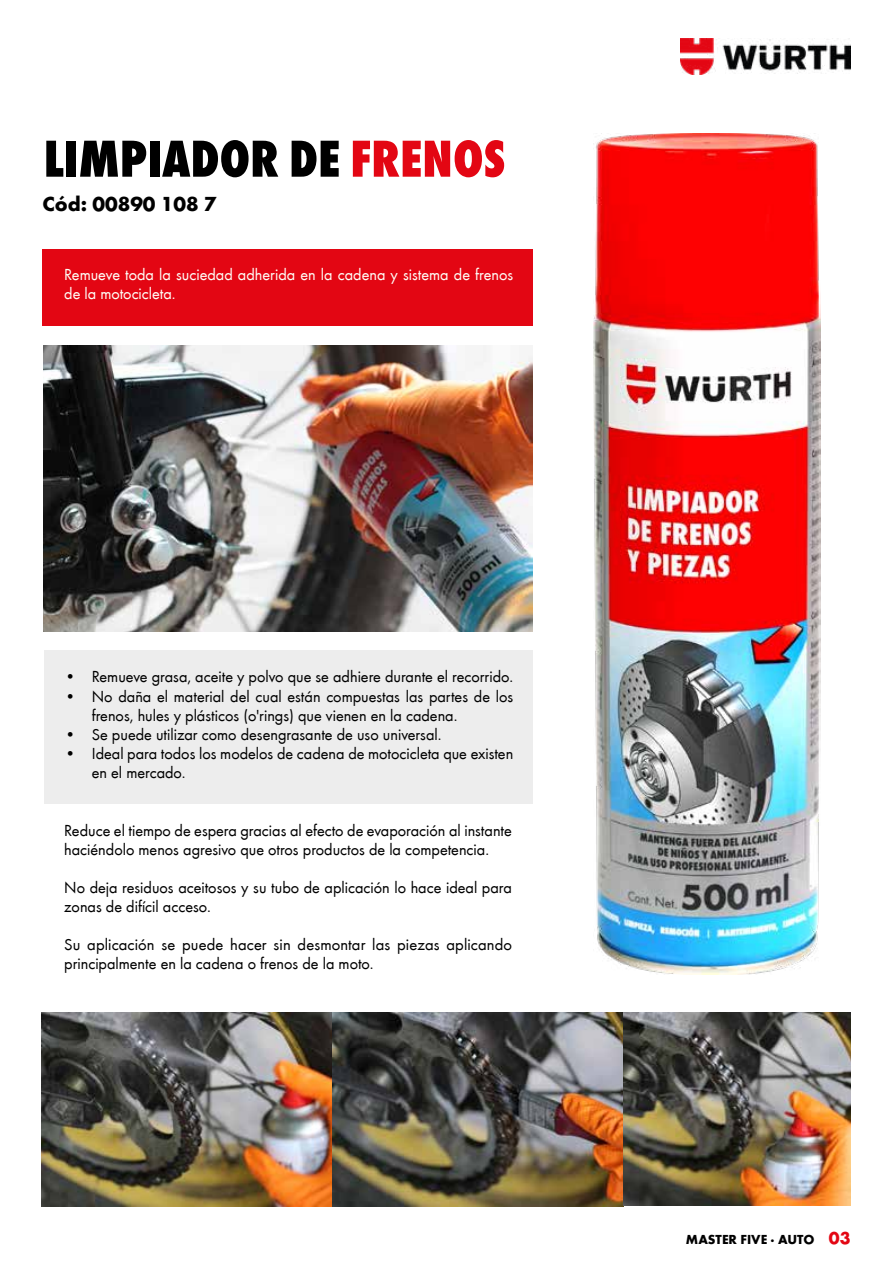
<style>
.page{position:relative;width:893px;height:1263px;background:#fff}
.page>*{position:absolute;margin:0;border:0;box-sizing:border-box;transform-origin:0 0}
.t1{font:800 condensed 54px "Wuerth";color:#000}
.t2{font:700 21px "Wuerth";color:#000}
.t3{font:16.5px/19.2px "Wuerth";color:#000}
.t4{font:16.5px/19.2px "Wuerth";color:#fffef7}
.t5{font:700 13.5px "Wuerth";color:#000}
.s1{color:#e30613}
.s2{font-size:18px;color:#e30613}
</style>
<div class="page">
<img style="left:680px;top:38px;width:170px;height:37px">
<div style="left:44px;top:651px;width:489px;height:153px;background:#ededed"></div>
<div style="left:43px;top:249px;width:490px;height:76px;background:#e30613"></div>
<img style="left:593px;top:134px;width:227px;height:841px">
<img style="left:44px;top:346px;width:489px;height:285px">
<img style="left:42px;top:1012px;width:808px;height:194px">
<h1 class="t1" style="left:44px;top:121px;width:463px">LIMPIADOR DE <span class="s1">FRENOS</span></h1>
<p class="t2" style="left:43px;top:188px;width:175px">Cód: 00890 108 7</p>
<p class="t4" style="left:64px;top:264px;width:450px">Remueve toda la suciedad adherida en la cadena y sistema de frenos de la motocicleta.</p>
<p class="t3" style="left:65px;top:666px;width:450px">• Remueve grasa, aceite y polvo que se adhiere durante el recorrido.</p>
<p class="t3" style="left:92px;top:686px;width:423px;text-indent:-27px">• No daña el material del cual están compuestas las partes de los frenos, hules y plásticos (o'rings) que vienen en la cadena.</p>
<p class="t3" style="left:65px;top:724px;width:378px">• Se puede utilizar como desengrasante de uso universal.</p>
<p class="t3" style="left:92px;top:743px;width:423px;text-indent:-27px">• Ideal para todos los modelos de cadena de motocicleta que existen en el mercado.</p>
<p class="t3" style="left:64px;top:820px;width:449px">Reduce el tiempo de espera gracias al efecto de evaporación al instante haciéndolo menos agresivo que otros productos de la competencia.</p>
<p class="t3" style="left:64px;top:877px;width:449px">No deja residuos aceitosos y su tubo de aplicación lo hace ideal para zonas de difícil acceso.</p>
<p class="t3" style="left:64px;top:934px;width:449px">Su aplicación se puede hacer sin desmontar las piezas aplicando principalmente en la cadena o frenos de la moto.</p>
<p class="t5" style="left:686px;top:1229px;width:166px">MASTER FIVE · AUTO <span class="s2">03</span></p>
</div>
